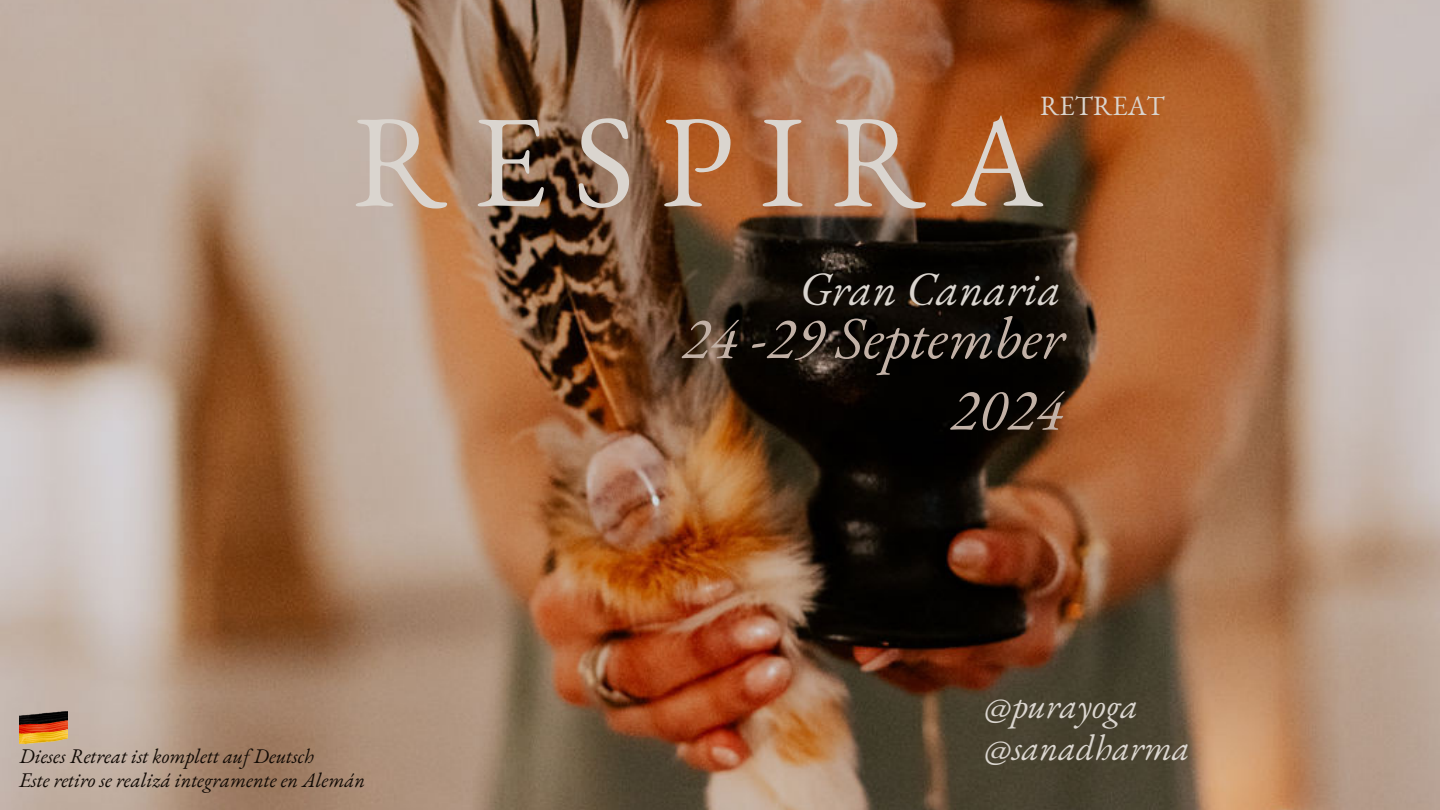
<style>
.page{position:relative;width:1440px;height:810px;background:#fff}
.page>*{position:absolute;margin:0;border:0;box-sizing:border-box;transform-origin:0 0}
.t1{font:131.7px "EB Garamond";letter-spacing:.2em;color:#dad5cf}
.t2{font:italic 59.6px/71.5px "EB Garamond";color:#c2b1a6;text-align:right}
.t3{font:italic 46.8px "EB Garamond";color:#dad5cf}
.t4{font:italic 36px "EB Garamond";color:#dad5cf}
.t5{font:27.2px "EB Garamond";color:#dad5cf}
.t6{font:italic 20.3px "EB Garamond";color:#100904}
</style>
<div class="page">
<img style="left:0;top:0;width:1440px;height:810px">
<img style="left:20px;top:711px;width:48px;height:34px">
<p class="t5" style="left:1040px;top:87px;width:126px">RETREAT</p>
<h1 class="t1" style="left:353px;top:73px;width:692px">RESPIRA</h1>
<p class="t6" style="left:20px;top:743px;width:296px">Dieses Retreat ist komplett auf Deutsch</p>
<h5 class="t6" style="left:20px;top:767px;width:347px">Este retiro se realizá integramente en Alemán</h5>
<h4 class="t3" style="left:800px;top:258px;width:263px">Gran Canaria</h4>
<h3 class="t2" style="left:681px;top:301px;width:384px">24 -29 September<br>2024</h3>
<h2 class="t4" style="left:985px;top:682px;width:155px">@purayoga</h2>
<p class="t4" style="left:985px;top:724px;width:207px">@sanadharma</p>
</div>
